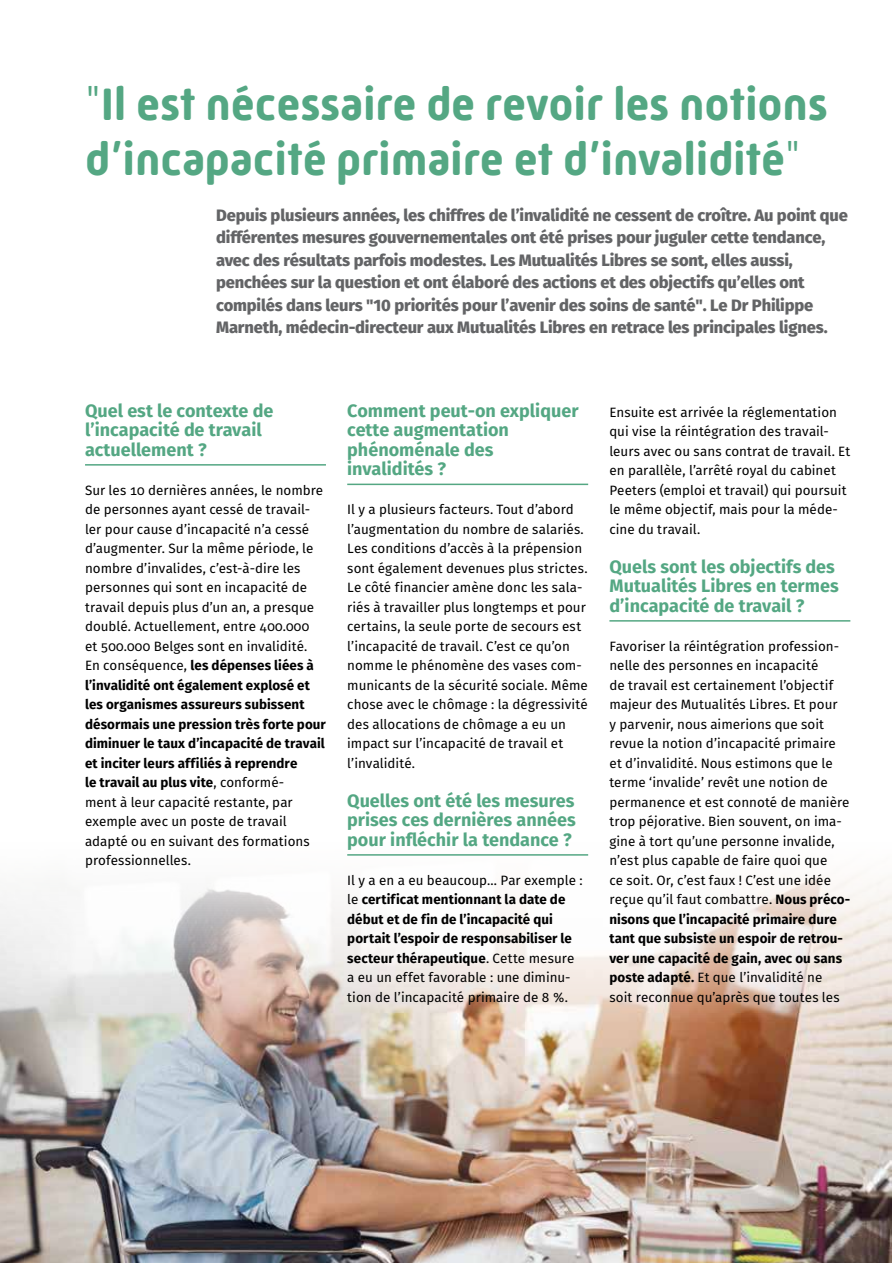
<style>
.page{position:relative;width:893px;height:1263px;background:#fff}
.page>*{position:absolute;margin:0;border:0;box-sizing:border-box;transform-origin:0 0}
.t1{font:700 46.5px/54.3px "Mic 32 New Rounded";letter-spacing:-.005em;color:#54a783}
.t2{font:700 18px/19.5px "Fira Sans";color:#54a783}
.t3{font:800 16.5px/22.5px "Fira Sans";letter-spacing:-.01em;color:#636466}
.t4{font:13.5px/19.5px "Fira Sans";color:#000}
.t5{font:700 13.5px/19.5px "Fira Sans";letter-spacing:.005em;color:#000}
.s1{font-weight:300}
.s2{font-weight:700}
.s3{font-weight:400}
</style>
<div class="page">
<img style="left:0;top:854px;width:892px;height:409px">
<hr style="left:85px;top:464px;width:241px;height:2px;background:#54a783">
<hr style="left:347px;top:484px;width:241px;height:1px;background:#54a783">
<hr style="left:347px;top:854px;width:241px;height:2px;background:#54a783">
<hr style="left:609px;top:620px;width:241px;height:2px;background:#54a783">
<h1 class="t1" style="left:85px;top:77px;width:744px"><span class="s1">"</span>Il est nécessaire de revoir les notions d’incapacité primaire et d’invalidité<span class="s1">"</span></h1>
<p class="t3" style="left:216px;top:204px;width:633px">Depuis plusieurs années, les chiffres de l’invalidité ne cessent de croître. Au point que différentes mesures gouvernementales ont été prises pour juguler cette tendance, avec des résultats parfois modestes. Les Mutualités Libres se sont, elles aussi, penchées sur la question et ont élaboré des actions et des objectifs qu’elles ont compilés dans leurs "10 priorités pour l’avenir des soins de santé". Le Dr Philippe Marneth, médecin-directeur aux Mutualités Libres en retrace les principales lignes.</p>
<h2 class="t2" style="left:85px;top:400px;width:190px">Quel est le contexte de l’incapacité de travail actuellement ?</h2>
<p class="t4" style="left:85px;top:480px;width:242px">Sur les 10 dernières années, le nombre de personnes ayant cessé de travail&shy;ler pour cause d’incapacité n’a cessé d’augmenter. Sur la même période, le nombre d’invalides, c’est-à-dire les personnes qui sont en incapacité de travail depuis plus d’un an, a presque doublé. Actuellement, entre 400.000<br>et 500.000 Belges sont en invalidité.<br>En conséquence, <span class="s2">les dépenses liées à l’invalidité ont également explosé et les organismes assureurs subissent désormais une pression très forte pour diminuer le taux d’incapacité de travail et inciter leurs affiliés à reprendre<br>le travail au plus vite</span>, conformé-<br>ment à leur capacité restante, par exemple avec un poste de travail adapté ou en suivant des formations professionnelles.</p>
<h2 class="t2" style="left:347px;top:400px;width:233px">Comment peut-on expliquer cette augmentation phénoménale des invalidités ?</h2>
<p class="t4" style="left:347px;top:500px;width:242px">Il y a plusieurs facteurs. Tout d’abord l’augmentation du nombre de salariés.<br>Les conditions d’accès à la prépension sont également devenues plus strictes.<br>Le côté financier amène donc les sala&shy;riés à travailler plus longtemps et pour certains, la seule porte de secours est l’incapacité de travail. C’est ce qu’on nomme le phénomène des vases com&shy;municants de la sécurité sociale. Même chose avec le chômage : la dégressivité des allocations de chômage a eu un impact sur l’incapacité de travail et l’invalidité.</p>
<h2 class="t2" style="left:347px;top:790px;width:230px;text-align:justify">Quelles ont été les mesures prises ces dernières années pour infléchir la tendance ?</h2>
<p class="t5" style="left:347px;top:870px;width:237px"><span class="s3">Il y a en a eu beaucoup… Par exemple : le</span> certificat mentionnant la date de début et de fin de l’incapacité qui portait l’espoir de responsabiliser le secteur thérapeutique<span class="s3">. Cette mesure a eu un effet favorable : une diminu&shy;tion de l’incapacité primaire de 8 %.</span></p>
<p class="t4" style="left:609px;top:402px;width:242px">Ensuite est arrivée la réglementation qui vise la réintégration des travail&shy;leurs avec ou sans contrat de travail. Et en parallèle, l’arrêté royal du cabinet Peeters (emploi et travail) qui poursuit le même objectif, mais pour la méde&shy;cine du travail.</p>
<h2 class="t2" style="left:609px;top:556px;width:231px">Quels sont les objectifs des<br>Mutualités Libres en termes d’incapacité de travail ?</h2>
<p class="t4" style="left:609px;top:636px;width:242px">Favoriser la réintégration profession&shy;nelle des personnes en incapacité<br>de travail est certainement l’objectif majeur des Mutualités Libres. Et pour<br>y parvenir, nous aimerions que soit revue la notion d’incapacité primaire et d’invalidité. Nous estimons que le terme ‘invalide’ revêt une notion de permanence et est connoté de manière trop péjorative. Bien souvent, on ima&shy;gine à tort qu’une personne invalide, n’est plus capable de faire quoi que<br>ce soit. Or, c’est faux ! C’est une idée reçue qu’il faut combattre. <span class="s2">Nous préco&shy;nisons que l’incapacité primaire dure tant que subsiste un espoir de retrou&shy;ver une capacité de gain, avec ou sans poste adapté.</span> Et que l’invalidité ne<br>soit reconnue qu’après que toutes les</p>
</div>
